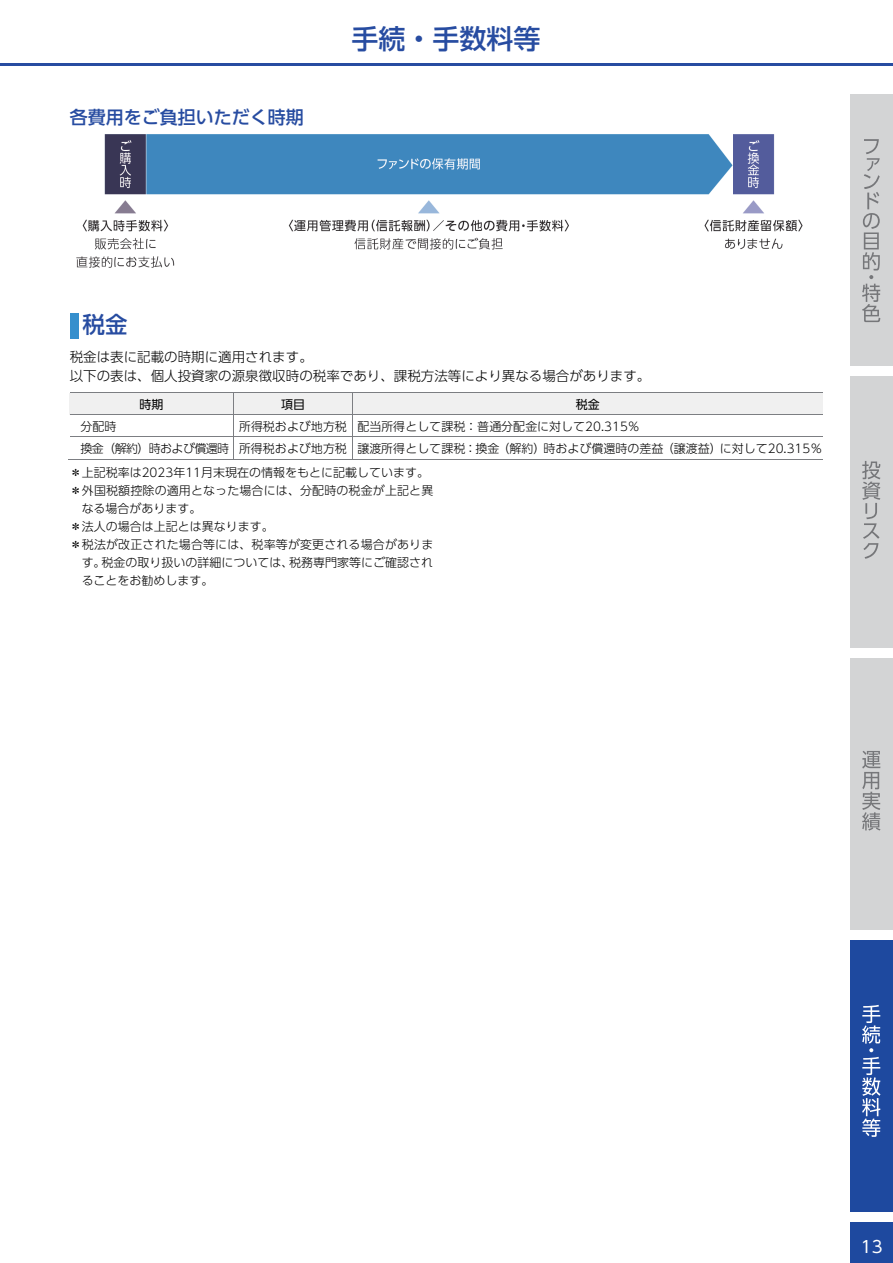
<style>
.page{position:relative;width:893px;height:1263px;background:#fff}
.page>*{position:absolute;margin:0;border:0;box-sizing:border-box;transform-origin:0 0}
.t1{font:500 27px "UD Shin Go Pr 6 N";color:#274ca1}
.t2{font:500 22.5px "UD Shin Go Pr 6 N";color:#274ca1}
.t3{font:500 18px "UD Shin Go Pr 6 N";color:#274ca1}
.t4{font:16.5px "UD Shin Go Pr 6 N";color:#fff}
.t5{font:300 13.5px/19.5px "UD Shin Go Pr 6 N";color:#000}
.t6{font:300 12px/22px "UD Shin Go Pr 6 N";color:#000}
.t7{font:12px "UD Shin Go Pr 6 N";color:#000}
</style>
<div class="page">
<hr style="left:0;top:64px;width:893px;height:2px;background:#274ca1">
<div style="left:70px;top:313px;width:8px;height:25px;background:#358fcd"></div>
<div style="left:70px;top:393px;width:163px;height:22px;background:#f0f0f0"></div>
<div style="left:234px;top:393px;width:118px;height:22px;background:#f0f0f0"></div>
<div style="left:353px;top:393px;width:469px;height:22px;background:#f0f0f0"></div>
<hr style="left:70px;top:392px;width:752px;height:1px;background:#7c7e82">
<hr style="left:70px;top:415px;width:752px;height:1px;background:#7c7e82">
<hr style="left:70px;top:437px;width:752px;height:1px;background:#7c7e82">
<hr style="left:69px;top:459px;width:164px;height:1px;background:#7c7e82">
<svg style="left:233px;top:393px;width:1px;height:66px"></svg>
<hr style="left:234px;top:459px;width:118px;height:1px;background:#7c7e82">
<svg style="left:352px;top:393px;width:1px;height:66px"></svg>
<hr style="left:353px;top:459px;width:469px;height:1px;background:#7c7e82">
<img style="left:76px;top:134px;width:727px;height:134px">
<div style="left:850px;top:95px;width:43px;height:271px;background:#d3d4d5"></div>
<div style="left:850px;top:377px;width:43px;height:271px;background:#d3d4d5"></div>
<div style="left:850px;top:658px;width:43px;height:272px;background:#d3d4d5"></div>
<div style="left:850px;top:940px;width:43px;height:271px;background:#1e499f"></div>
<div style="left:850px;top:1222px;width:43px;height:41px;background:#1e499f"></div>
<svg style="left:862px;top:139px;width:18px;height:183px"></svg>
<svg style="left:862px;top:461px;width:18px;height:98px"></svg>
<svg style="left:862px;top:751px;width:18px;height:79px"></svg>
<svg style="left:862px;top:1005px;width:18px;height:132px"></svg>
<h3 class="t3" style="left:70px;top:102px;width:235px">各費用をご負担いただく時期</h3>
<h1 class="t1" style="left:352px;top:16px;width:190px">手続・手数料等</h1>
<h2 class="t2" style="left:83px;top:306px;width:46px">税金</h2>
<p class="t5" style="left:70px;top:346px;width:582px">税金は表に記載の時期に適用されます。<br>以下の表は、個人投資家の源泉徴収時の税率であり、課税方法等により異なる場合があります。</p>
<p class="t7" style="left:139px;top:395px;width:25px">時期</p>
<p class="t7" style="left:281px;top:395px;width:25px">項目</p>
<p class="t7" style="left:576px;top:395px;width:25px">税金</p>
<p class="t6" style="left:80px;top:415px;width:37px">分配時</p>
<p class="t6" style="left:80px;top:415px;width:743px;text-indent:159px">所得税および地方税 配当所得として課税：普通分配金に対して20.315％<br>換金（解約）時および償還時 所得税および地方税 譲渡所得として課税：換金（解約）時および償還時の差益（譲渡益）に対して20.315％</p>
<p class="t6" style="left:70px;top:461px;width:361px">＊上記税率は2023年11月末現在の情報をもとに記載しています。</p>
<p class="t6" style="left:70px;top:479px;width:365px">＊外国税額控除の適用となった場合には、分配時の税金が上記と異</p>
<p class="t6" style="left:82px;top:497px;width:121px">なる場合があります。</p>
<p class="t6" style="left:70px;top:515px;width:205px">＊法人の場合は上記とは異なります。</p>
<p class="t6" style="left:70px;top:533px;width:365px">＊税法が改正された場合等には、税率等が変更される場合がありま</p>
<p class="t6" style="left:82px;top:551px;width:353px">す。税金の取り扱いの詳細については、税務専門家等にご確認され</p>
<p class="t6" style="left:82px;top:569px;width:133px">ることをお勧めします。</p>
<h3 class="t4" style="left:861px;top:1233px;width:23px">13</h3>
</div>
